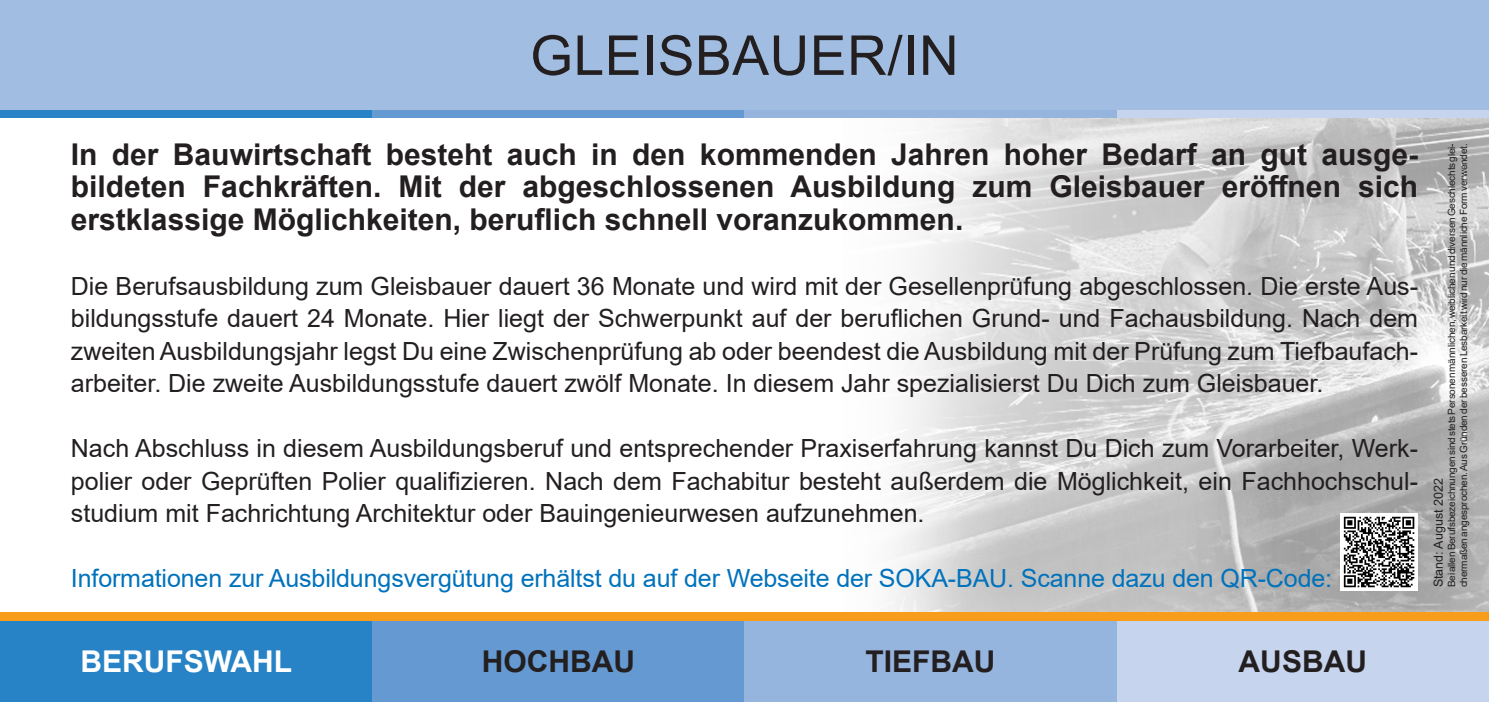
<style>
.page{position:relative;width:1489px;height:702px;background:#fff}
.page>*{position:absolute;margin:0;border:0;box-sizing:border-box;transform-origin:0 0}
.t1{font:55px "Arial";letter-spacing:.01em;color:#231f20}
.t2{font:700 30px/32.5px "Arial";color:#231f20;text-align:justify}
.t3{font:700 30px "Arial";color:#fff}
.t4{font:25px/32.5px "Arial";color:#231f20;text-align:justify}
.t5{font:25px "Arial";letter-spacing:-.005em;color:#0072bc}
.t6{font:12.5px "Arial";color:#231f20}
.t7{font:10px/12px "Arial";letter-spacing:-.015em;color:#231f20}
</style>
<div class="page">
<div style="left:0;top:0;width:1488px;height:110px;background:#a2bde2"></div>
<div style="left:0;top:110px;width:372px;height:9px;background:#2783c5"></div>
<div style="left:372px;top:110px;width:372px;height:9px;background:#6599d1"></div>
<div style="left:744px;top:110px;width:372px;height:9px;background:#95b5de"></div>
<div style="left:1116px;top:110px;width:372px;height:9px;background:#c6d5ed"></div>
<div style="left:0;top:620px;width:372px;height:82px;background:#2783c5"></div>
<div style="left:372px;top:620px;width:372px;height:82px;background:#6599d1"></div>
<div style="left:744px;top:620px;width:372px;height:82px;background:#95b5de"></div>
<div style="left:1116px;top:620px;width:372px;height:82px;background:#c6d5ed"></div>
<div style="left:0;top:611px;width:1488px;height:9px;background:#f89c1c"></div>
<img style="left:889px;top:119px;width:599px;height:492px">
<div style="left:1339px;top:513px;width:78px;height:78px;background:#fff"></div>
<svg style="left:1343px;top:516px;width:71px;height:71px"></svg>
<h1 class="t1" style="left:530px;top:18px;width:430px">GLEISBAUER/IN</h1>
<p class="t2" style="left:71px;top:138px;width:1348px">In der Bauwirtschaft besteht auch in den kommenden Jahren hoher Bedarf an gut ausge&shy;bildeten Fachkräften. Mit der abgeschlossenen Ausbildung zum Gleisbauer eröffnen sich erstklassige Möglichkeiten, beruflich schnell voranzukommen.</p>
<p class="t4" style="left:71px;top:269px;width:1348px">Die Berufsausbildung zum Gleisbauer dauert 36 Monate und wird mit der Gesellenprüfung abgeschlossen. Die erste Aus&shy;bildungsstufe dauert 24 Monate. Hier liegt der Schwerpunkt auf der beruflichen Grund- und Fachausbildung. Nach dem zweiten Ausbildungsjahr legst Du eine Zwischenprüfung ab oder beendest die Ausbildung mit der Prüfung zum Tiefbaufach&shy;arbeiter. Die zweite Ausbildungsstufe dauert zwölf Monate. In diesem Jahr spezialisierst Du Dich zum Gleisbauer.</p>
<p class="t4" style="left:71px;top:432px;width:1348px">Nach Abschluss in diesem Ausbildungsberuf und entsprechender Praxiserfahrung kannst Du Dich zum Vorarbeiter, Werk&shy;polier oder Geprüften Polier qualifizieren. Nach dem Fachabitur besteht außerdem die Möglichkeit, ein Fachhochschul&shy;studium mit Fachrichtung Architektur oder Bauingenieurwesen aufzunehmen.</p>
<p class="t5" style="left:71px;top:561px;width:1262px">Informationen zur Ausbildungsvergütung erhältst du auf der Webseite der SOKA-BAU. Scanne dazu den QR-Code:</p>
<p class="t7" style="left:1445px;top:587px;width:445px;rotate:-90deg">Bei allen Berufsbezeichnungen sind stets Personen männlichen, weiblichen und diversen Geschlechts glei&shy;chermaßen angesprochen. Aus Gründen der besseren Lesbarkeit wird nur die männliche Form verwendet.</p>
<p class="t6" style="left:1429px;top:587px;width:111px;rotate:-90deg">Stand: August 2022</p>
<p class="t3" style="left:80px;top:640px;width:213px">BERUFSWAHL</p>
<p class="t2" style="left:481px;top:645px;width:155px">HOCHBAU</p>
<p class="t2" style="left:865px;top:645px;width:131px">TIEFBAU</p>
<p class="t2" style="left:1238px;top:645px;width:130px">AUSBAU</p>
</div>
